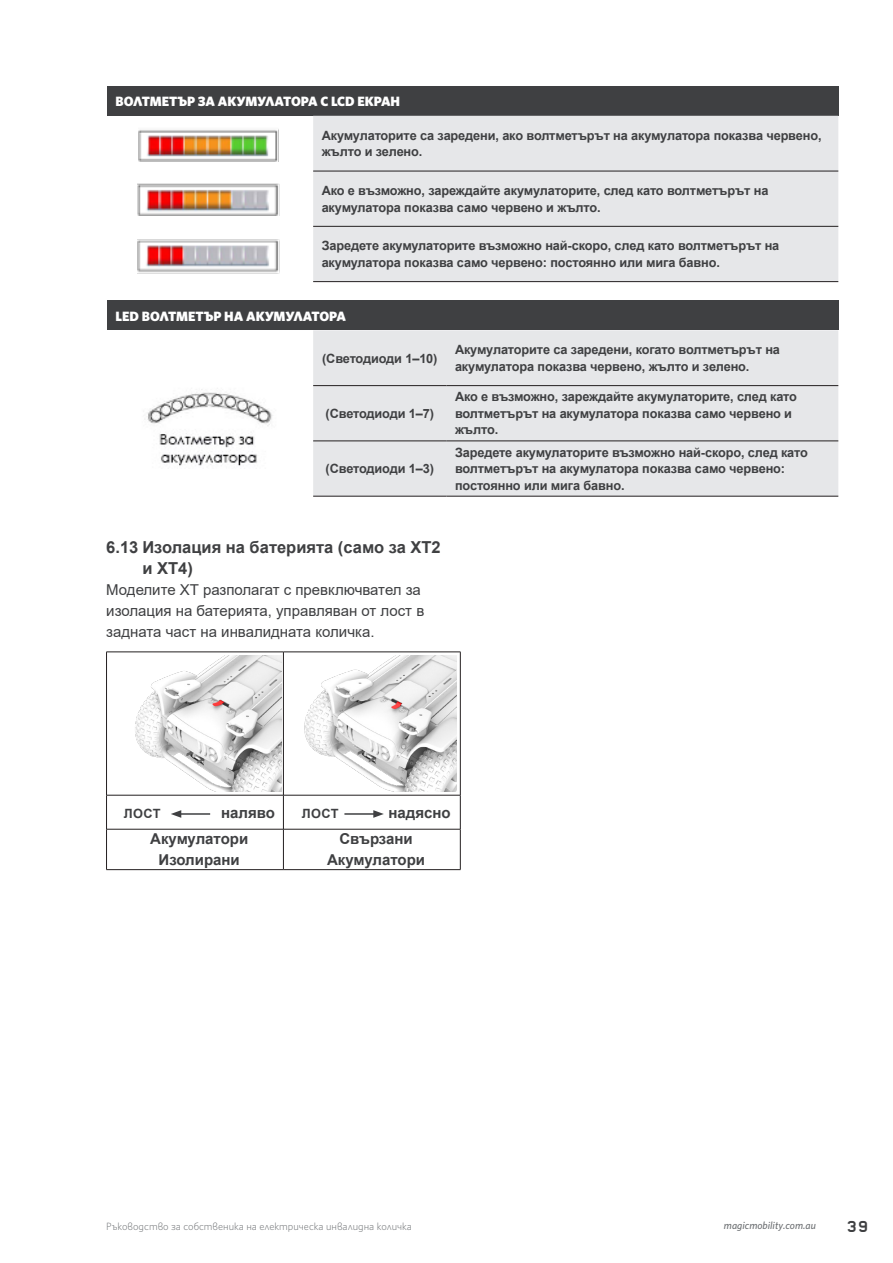
<style>
.page{position:relative;width:893px;height:1263px;background:#fff}
.page>*{position:absolute;margin:0;border:0;box-sizing:border-box;transform-origin:0 0}
.Sub_Heading_1_Live{font:700 16.5px/21px "Arial";color:#3f4042}
.Body_Copy{font:15px/21px "Arial";color:#3f4042}
.Tabel_Text_Bold{font:700 15px/21px "Arial";color:#3f4042;text-align:center}
.t1{font:15px "Alpha Headline";color:#3f4042}
.t2{font:900 13.5px "Whitney";color:#fff}
.Table_text{font:700 12.75px/16.5px "Arial";letter-spacing:-.01em;color:#3f4042}
.Tabel_Text_Bold-2{font:700 12.75px "Arial";letter-spacing:.035em;color:#3f4042}
.t3{font:300 10.5px "Whitney";color:#6c6f72}
.t4{font:italic 500 10.5px "Whitney";color:#6c6f72}
</style>
<div class="page">
<div style="left:107px;top:86px;width:731px;height:30px;background:#3f4042"></div>
<div style="left:313px;top:116px;width:525px;height:165px;background:#e6e7e9"></div>
<hr style="left:313px;top:171px;width:525px;height:1px;background:#231f20">
<hr style="left:313px;top:226px;width:525px;height:1px;background:#231f20">
<hr style="left:313px;top:281px;width:525px;height:1px;background:#231f20">
<img style="left:138px;top:129px;width:141px;height:33px">
<img style="left:138px;top:183px;width:142px;height:33px">
<img style="left:138px;top:239px;width:142px;height:35px">
<div style="left:107px;top:301px;width:731px;height:29px;background:#3f4042"></div>
<div style="left:313px;top:330px;width:525px;height:166px;background:#e6e7e9"></div>
<hr style="left:313px;top:385px;width:133px;height:1px;background:#231f20">
<hr style="left:446px;top:385px;width:392px;height:1px;background:#231f20">
<hr style="left:313px;top:441px;width:133px;height:1px;background:#231f20">
<hr style="left:446px;top:441px;width:392px;height:1px;background:#231f20">
<hr style="left:313px;top:496px;width:133px;height:1px;background:#231f20">
<hr style="left:446px;top:496px;width:392px;height:1px;background:#231f20">
<img style="left:144px;top:389px;width:129px;height:77px">
<hr style="left:106px;top:652px;width:177px;height:1px;background:#231f20">
<hr style="left:106px;top:652px;width:1px;height:143px;background:#231f20">
<hr style="left:283px;top:652px;width:178px;height:1px;background:#231f20">
<hr style="left:283px;top:652px;width:1px;height:143px;background:#231f20">
<hr style="left:460px;top:652px;width:1px;height:143px;background:#231f20">
<hr style="left:106px;top:795px;width:177px;height:1px;background:#231f20">
<hr style="left:106px;top:795px;width:1px;height:34px;background:#231f20">
<hr style="left:283px;top:795px;width:178px;height:1px;background:#231f20">
<hr style="left:283px;top:795px;width:1px;height:34px;background:#231f20">
<hr style="left:460px;top:795px;width:1px;height:34px;background:#231f20">
<hr style="left:106px;top:829px;width:177px;height:1px;background:#231f20">
<hr style="left:106px;top:829px;width:1px;height:40px;background:#231f20">
<hr style="left:283px;top:829px;width:178px;height:1px;background:#231f20">
<hr style="left:283px;top:829px;width:1px;height:40px;background:#231f20">
<hr style="left:460px;top:829px;width:1px;height:40px;background:#231f20">
<hr style="left:106px;top:869px;width:177px;height:1px;background:#231f20">
<hr style="left:283px;top:869px;width:178px;height:1px;background:#231f20">
<img style="left:135px;top:655px;width:146px;height:136px">
<img style="left:304px;top:655px;width:152px;height:136px">
<hr style="left:344px;top:813px;width:32px;height:2px;background:#3f4042">
<svg style="left:373px;top:810px;width:11px;height:8px"></svg>
<hr style="left:179px;top:813px;width:31px;height:2px;background:#3f4042">
<svg style="left:171px;top:810px;width:10px;height:8px"></svg>
<p class="t2" style="left:115px;top:92px;width:286px">ВОЛТМЕТЪР ЗА АКУМУЛАТОРА С LCD ЕКРАН</p>
<p class="Table_text" style="left:322px;top:127px;width:501px">Акумулаторите са заредени, ако волтметърът на акумулатора показва червено, жълто и зелено.</p>
<p class="Table_text" style="left:322px;top:182px;width:448px">Ако е възможно, зареждайте акумулаторите, след като волтметърът на акумулатора показва само червено и жълто.</p>
<p class="Table_text" style="left:322px;top:238px;width:459px">Заредете акумулаторите възможно най-скоро, след като волтметърът на акумулатора показва само червено: постоянно или мига бавно.</p>
<p class="t2" style="left:115px;top:307px;width:232px">LED ВОЛТМЕТЪР НА АКУМУЛАТОРА</p>
<p class="Table_text" style="left:322px;top:350px;width:117px">(Светодиоди 1–10)</p>
<p class="Table_text" style="left:455px;top:342px;width:326px">Акумулаторите са заредени, когато волтметърът на акумулатора показва червено, жълто и зелено.</p>
<p class="Table_text" style="left:326px;top:405px;width:110px">(Светодиоди 1–7)</p>
<p class="Table_text" style="left:455px;top:389px;width:344px">Ако е възможно, зареждайте акумулаторите, след като волтметърът на акумулатора показва само червено и жълто.</p>
<p class="Table_text" style="left:326px;top:461px;width:110px">(Светодиоди 1–3)</p>
<p class="Table_text" style="left:455px;top:444px;width:354px">Заредете акумулаторите възможно най-скоро, след като волтметърът на акумулатора показва само червено: постоянно или мига бавно.</p>
<p class="Sub_Heading_1_Live" style="left:142px;top:537px;width:300px;text-indent:-36px">6.13 Изолация на батерията (само за XT2 и XT4)</p>
<p class="Body_Copy" style="left:106px;top:579px;width:319px">Моделите XT разполагат с превключвател за изолация на батерията, управляван от лост в задната част на инвалидната количка.</p>
<p class="Tabel_Text_Bold-2" style="left:124px;top:804px;width:38px">ЛОСТ</p>
<p class="Tabel_Text_Bold" style="left:221px;top:802px;width:55px">наляво</p>
<p class="Tabel_Text_Bold-2" style="left:302px;top:804px;width:38px">ЛОСТ</p>
<p class="Tabel_Text_Bold" style="left:388px;top:802px;width:64px">надясно</p>
<p class="Tabel_Text_Bold" style="left:150px;top:829px;width:100px">Акумулатори<br>Изолирани</p>
<p class="Tabel_Text_Bold" style="left:327px;top:829px;width:100px">Свързани<br>Акумулатори</p>
<p class="t3" style="left:106px;top:1219px;width:307px">Ръководство за собственика на електрическа инвалидна количка</p>
<p class="t4" style="left:724px;top:1219px;width:93px">magicmobility.com.au</p>
<p class="t1" style="left:846px;top:1216px;width:24px">39</p>
</div>
